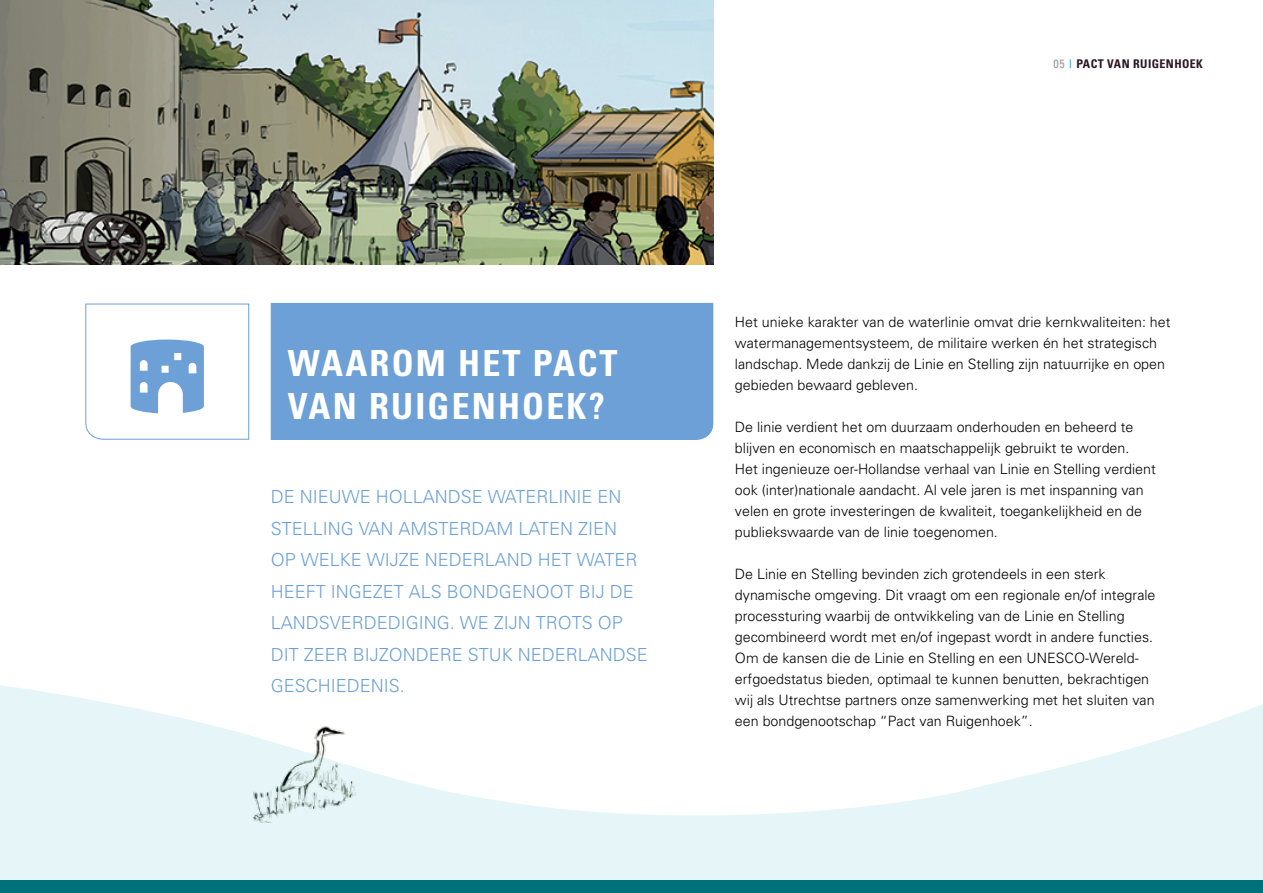
<style>
.page{position:relative;width:1263px;height:893px;background:#fff}
.page>*{position:absolute;margin:0;border:0;box-sizing:border-box;transform-origin:0 0}
.hoofdkop{font:700 condensed 36px "Univers";letter-spacing:.06em;color:#fff}
.intro{font:300 18px/31.5px "Univers";color:#6ca0d6}
.body{font:300 14.25px/21px "Univers";color:#000}
.t1{font:700 condensed 12px "Univers";letter-spacing:.035em;color:#2b1724}
.s1{font-weight:400;color:#939598}
.s2{font-weight:300;font-stretch:normal;color:#00a0b1}
</style>
<div class="page">
<div style="left:271px;top:303px;width:442px;height:137px;background:#6ca0d6"></div>
<svg style="left:85px;top:303px;width:164px;height:137px"></svg>
<img style="left:0;top:0;width:714px;height:265px">
<svg style="left:0;top:685px;width:1263px;height:208px;fill:#e6f5f7"></svg>
<p class="t1" style="left:1053px;top:57px;width:151px"><span class="s1">05</span> <span class="s2">I</span> PACT VAN RUIGENHOEK</p>
<p class="hoofdkop" style="left:288px;top:341px;width:331px">WAAROM HET PACT</p>
<p class="hoofdkop" style="left:288px;top:384px;width:318px">VAN RUIGENHOEK?</p>
<p class="intro" style="left:271px;top:480px;width:352px">DE NIEUWE HOLLANDSE WATERLINIE EN</p>
<p class="intro" style="left:271px;top:512px;width:379px">STELLING VAN AMSTERDAM LATEN ZIEN<br>OP WELKE WIJZE NEDERLAND HET WATER HEEFT INGEZET ALS BONDGENOOT BIJ DE LANDSVERDEDIGING. WE ZIJN TROTS OP DIT ZEER BIJZONDERE STUK NEDERLANDSE</p>
<p class="intro" style="left:271px;top:669px;width:135px">GESCHIEDENIS.</p>
<p class="body" style="left:735px;top:311px;width:437px">Het unieke karakter van de waterlinie omvat drie kernkwaliteiten: het watermanagementsysteem, de militaire werken én het strategisch landschap. Mede dankzij de Linie en Stelling zijn natuurrijke en open gebieden bewaard gebleven.</p>
<p class="body" style="left:735px;top:416px;width:422px">De linie verdient het om duurzaam onderhouden en beheerd te blijven en economisch en maatschappelijk gebruikt te worden.<br>Het ingenieuze oer-Hollandse verhaal van Linie en Stelling verdient ook (inter)nationale aandacht. Al vele jaren is met inspanning van velen en grote investeringen de kwaliteit, toegankelijkheid en de publiekswaarde van de linie toegenomen.</p>
<p class="body" style="left:735px;top:563px;width:422px">De Linie en Stelling bevinden zich grotendeels in een sterk dynamische omgeving. Dit vraagt om een regionale en/of integrale processturing waarbij de ontwikkeling van de Linie en Stelling gecombineerd wordt met en/of ingepast wordt in andere functies.<br>Om de kansen die de Linie en Stelling en een UNESCO-Wereld&shy;erfgoedstatus bieden, optimaal te kunnen benutten, bekrachtigen wij als Utrechtse partners onze samenwerking met het sluiten van een bondgenootschap “Pact van Ruigenhoek”.</p>
</div>
